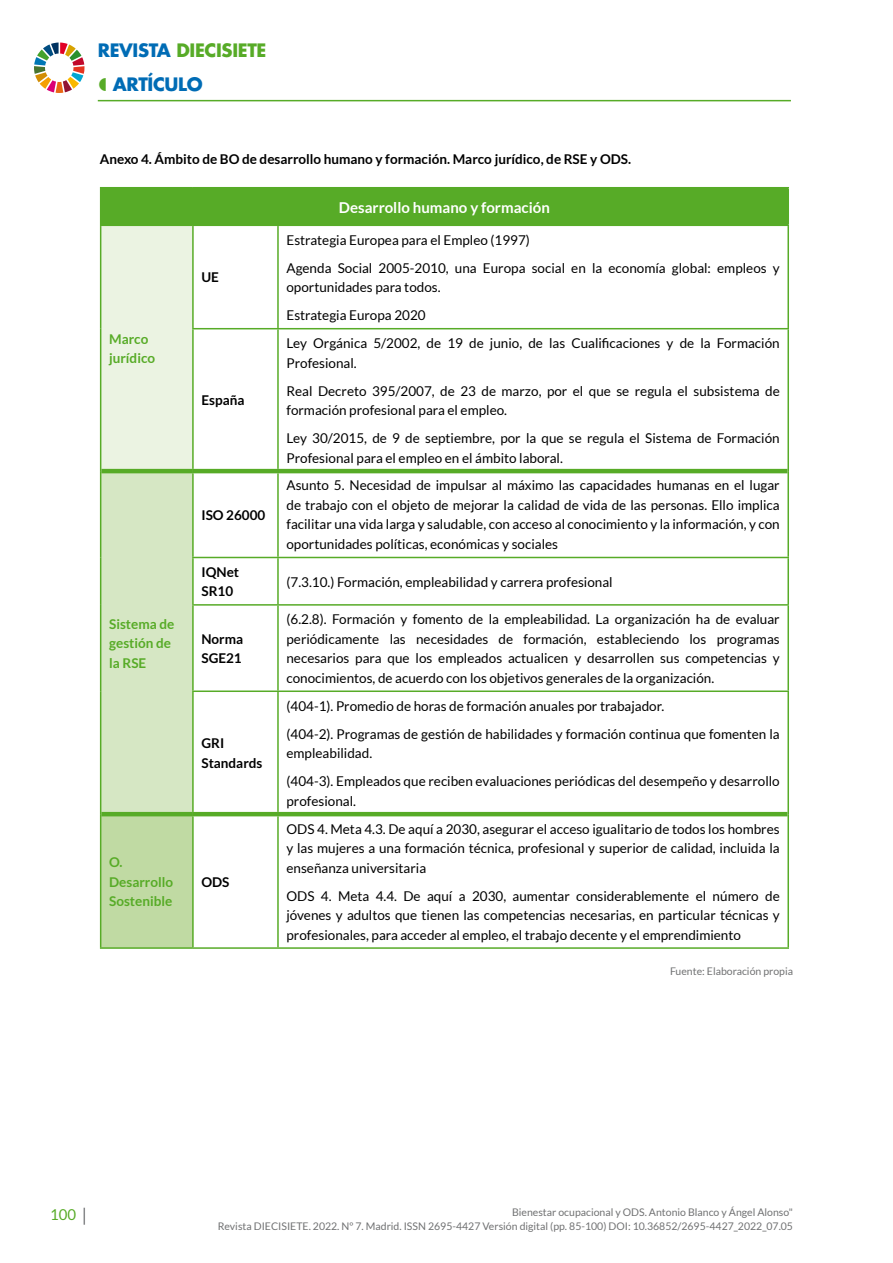
<style>
.page{position:relative;width:893px;height:1263px;background:#fff}
.page>*{position:absolute;margin:0;border:0;box-sizing:border-box;transform-origin:0 0}
.t1{font:700 18px/34px "Futura Std";letter-spacing:-.02em;color:#006cb5}
.tit_tabla{font:700 15px "Lato";color:#fff}
.t2{font:15px "Lato";color:#57ab27}
.text_tabla_9{font:13.5px/19.5px "Lato";color:#000}
.nombre_imagen{font:700 13.5px "Lato";color:#000}
.text_tabla_9-2{font:700 13.5px/19.5px "Lato";color:#57ab27}
.text_tabla_9-3{font:700 13.5px/19.5px "Lato";color:#000}
.creditos_pie_pag_FUE{font:10.5px/13.5px "Lato";color:#707172;text-align:right}
.s1{color:#57ab27}
</style>
<div class="page">
<svg style="left:84px;top:1208px;width:1px;height:17px"></svg>
<hr style="left:98px;top:100px;width:693px;height:1px;background:#57ab27">
<svg style="left:34px;top:43px;width:50px;height:50px"></svg>
<div style="left:101px;top:188px;width:687px;height:37px;background:#57ab27"></div>
<div style="left:101px;top:225px;width:92px;height:246px;background:#ebf3e2"></div>
<div style="left:101px;top:471px;width:92px;height:343px;background:#d6e7c4"></div>
<div style="left:101px;top:814px;width:92px;height:134px;background:#c0daa3"></div>
<hr style="left:100px;top:187px;width:93px;height:1px;background:#57ab27">
<hr style="left:100px;top:188px;width:1px;height:37px;background:#57ab27">
<hr style="left:193px;top:187px;width:85px;height:1px;background:#57ab27">
<hr style="left:278px;top:187px;width:511px;height:1px;background:#57ab27">
<hr style="left:787px;top:188px;width:2px;height:37px;background:#57ab27">
<hr style="left:100px;top:225px;width:93px;height:1px;background:#57ab27">
<hr style="left:100px;top:226px;width:1px;height:103px;background:#57ab27">
<hr style="left:193px;top:225px;width:85px;height:1px;background:#57ab27">
<hr style="left:192px;top:226px;width:2px;height:102px;background:#57ab27">
<hr style="left:278px;top:225px;width:511px;height:1px;background:#57ab27">
<hr style="left:277px;top:226px;width:2px;height:102px;background:#57ab27">
<hr style="left:787px;top:226px;width:2px;height:102px;background:#57ab27">
<hr style="left:100px;top:329px;width:1px;height:142px;background:#57ab27">
<hr style="left:192px;top:328px;width:86px;height:1px;background:#57ab27">
<hr style="left:192px;top:329px;width:2px;height:140px;background:#57ab27">
<hr style="left:278px;top:328px;width:511px;height:1px;background:#57ab27">
<hr style="left:277px;top:329px;width:2px;height:140px;background:#57ab27">
<hr style="left:787px;top:329px;width:2px;height:142px;background:#57ab27">
<hr style="left:100px;top:471px;width:1px;height:86px;background:#57ab27">
<hr style="left:192px;top:473px;width:2px;height:84px;background:#57ab27">
<hr style="left:277px;top:473px;width:2px;height:84px;background:#57ab27">
<hr style="left:787px;top:471px;width:2px;height:86px;background:#57ab27">
<hr style="left:100px;top:557px;width:1px;height:48px;background:#57ab27">
<hr style="left:192px;top:557px;width:86px;height:1px;background:#57ab27">
<hr style="left:192px;top:558px;width:2px;height:46px;background:#57ab27">
<hr style="left:278px;top:557px;width:511px;height:1px;background:#57ab27">
<hr style="left:277px;top:558px;width:2px;height:46px;background:#57ab27">
<hr style="left:787px;top:558px;width:2px;height:46px;background:#57ab27">
<hr style="left:100px;top:605px;width:1px;height:86px;background:#57ab27">
<hr style="left:192px;top:604px;width:86px;height:2px;background:#57ab27">
<hr style="left:192px;top:606px;width:2px;height:84px;background:#57ab27">
<hr style="left:278px;top:604px;width:511px;height:2px;background:#57ab27">
<hr style="left:277px;top:606px;width:2px;height:84px;background:#57ab27">
<hr style="left:787px;top:606px;width:2px;height:84px;background:#57ab27">
<hr style="left:100px;top:691px;width:1px;height:123px;background:#57ab27">
<hr style="left:192px;top:690px;width:86px;height:2px;background:#57ab27">
<hr style="left:192px;top:692px;width:2px;height:120px;background:#57ab27">
<hr style="left:278px;top:690px;width:511px;height:2px;background:#57ab27">
<hr style="left:277px;top:692px;width:2px;height:120px;background:#57ab27">
<hr style="left:787px;top:692px;width:2px;height:122px;background:#57ab27">
<hr style="left:100px;top:814px;width:1px;height:133px;background:#57ab27">
<hr style="left:192px;top:816px;width:2px;height:131px;background:#57ab27">
<hr style="left:277px;top:816px;width:2px;height:131px;background:#57ab27">
<hr style="left:787px;top:814px;width:2px;height:133px;background:#57ab27">
<hr style="left:100px;top:947px;width:93px;height:2px;background:#57ab27">
<hr style="left:193px;top:947px;width:85px;height:2px;background:#57ab27">
<hr style="left:278px;top:947px;width:511px;height:2px;background:#57ab27">
<hr style="left:101px;top:469px;width:92px;height:4px;background:#57ab27">
<hr style="left:101px;top:812px;width:92px;height:4px;background:#57ab27">
<hr style="left:193px;top:469px;width:85px;height:4px;background:#57ab27">
<hr style="left:278px;top:469px;width:509px;height:4px;background:#57ab27">
<hr style="left:193px;top:812px;width:85px;height:4px;background:#57ab27">
<hr style="left:278px;top:812px;width:509px;height:4px;background:#57ab27">
<h1 class="t1" style="left:113px;top:33px;width:155px;text-indent:-15px">REVISTA <span class="s1">DIECISIETE<br></span>ARTÍCULO</h1>
<p class="nombre_imagen" style="left:100px;top:151px;width:533px">Anexo 4. Ámbito de BO de desarrollo humano y formación. Marco jurídico, de RSE y ODS.</p>
<p class="tit_tabla" style="left:339px;top:198px;width:212px">Desarrollo humano y formación</p>
<p class="text_tabla_9-2" style="left:109px;top:329px;width:47px">Marco jurídico</p>
<p class="text_tabla_9-2" style="left:109px;top:614px;width:67px">Sistema de gestión de la RSE</p>
<p class="text_tabla_9-2" style="left:109px;top:852px;width:65px">O.<br>Desarrollo<br>Sostenible</p>
<p class="text_tabla_9-3" style="left:201px;top:268px;width:19px">UE</p>
<p class="text_tabla_9-3" style="left:201px;top:390px;width:45px">España</p>
<p class="text_tabla_9-3" style="left:201px;top:505px;width:66px">ISO 26000</p>
<p class="text_tabla_9" style="left:286px;top:230px;width:245px">Estrategia Europea para el Empleo (1997)</p>
<p class="text_tabla_9" style="left:286px;top:258px;width:495px">Agenda Social 2005-2010, una Europa social en la economía global: empleos y oportunidades para todos.</p>
<p class="text_tabla_9" style="left:286px;top:305px;width:141px">Estrategia Europa 2020</p>
<p class="text_tabla_9" style="left:286px;top:333px;width:495px">Ley Orgánica 5/2002, de 19 de junio, de las Cualificaciones y de la Formación<br>Profesional.</p>
<p class="text_tabla_9" style="left:286px;top:381px;width:495px">Real Decreto 395/2007, de 23 de marzo, por el que se regula el subsistema de formación profesional para el empleo.</p>
<p class="text_tabla_9" style="left:286px;top:428px;width:495px">Ley 30/2015, de 9 de septiembre, por la que se regula el Sistema de Formación<br>Profesional para el empleo en el ámbito laboral.</p>
<p class="text_tabla_9" style="left:286px;top:476px;width:495px;text-align:justify">Asunto 5. Necesidad de impulsar al máximo las capacidades humanas en el lugar de trabajo con el objeto de mejorar la calidad de vida de las personas. Ello implica facilitar una vida larga y saludable, con acceso al conocimiento y la información, y con oportunidades políticas, económicas y sociales</p>
<p class="text_tabla_9-3" style="left:201px;top:562px;width:39px">IQNet<br>SR10</p>
<p class="text_tabla_9" style="left:286px;top:572px;width:328px">(7.3.10.) Formación, empleabilidad y carrera profesional</p>
<p class="text_tabla_9-3" style="left:201px;top:629px;width:43px">Norma<br>SGE21</p>
<p class="text_tabla_9" style="left:286px;top:609px;width:495px;text-align:justify">(6.2.8). Formación y fomento de la empleabilidad. La organización ha de evaluar periódicamente las necesidades de formación, estableciendo los programas necesarios para que los empleados actualicen y desarrollen sus competencias y conocimientos, de acuerdo con los objetivos generales de la organización.</p>
<p class="text_tabla_9-3" style="left:201px;top:733px;width:63px">GRI<br>Standards</p>
<p class="text_tabla_9-3" style="left:201px;top:872px;width:30px">ODS</p>
<p class="text_tabla_9" style="left:286px;top:696px;width:379px">(404-1). Promedio de horas de formación anuales por trabajador.</p>
<p class="text_tabla_9" style="left:286px;top:724px;width:495px">(404-2). Programas de gestión de habilidades y formación continua que fomenten la empleabilidad.</p>
<p class="text_tabla_9" style="left:286px;top:771px;width:495px">(404-3). Empleados que reciben evaluaciones periódicas del desempeño y desarrollo profesional.</p>
<p class="text_tabla_9" style="left:286px;top:819px;width:495px;text-align:justify">ODS 4. Meta 4.3. De aquí a 2030, asegurar el acceso igualitario de todos los hombres y las mujeres a una formación técnica, profesional y superior de calidad, incluida la enseñanza universitaria</p>
<p class="text_tabla_9" style="left:286px;top:886px;width:495px;text-align:justify">ODS 4. Meta 4.4. De aquí a 2030, aumentar considerablemente el número de jóvenes y adultos que tienen las competencias necesarias, en particular técnicas y profesionales, para acceder al empleo, el trabajo decente y el emprendimiento</p>
<p class="creditos_pie_pag_FUE" style="left:670px;top:964px;width:125px">Fuente: Elaboración propia</p>
<p class="t2" style="left:50px;top:1206px;width:28px">100</p>
<p class="creditos_pie_pag_FUE" style="left:218px;top:1205px;width:577px">Bienestar ocupacional y ODS. Antonio Blanco y Ángel Alonso"<br>Revista DIECISIETE. 2022. Nº 7. Madrid. ISSN 2695-4427 Versión digital (pp. 85-100) DOI: 10.36852/2695-4427_2022_07.05</p>
</div>
